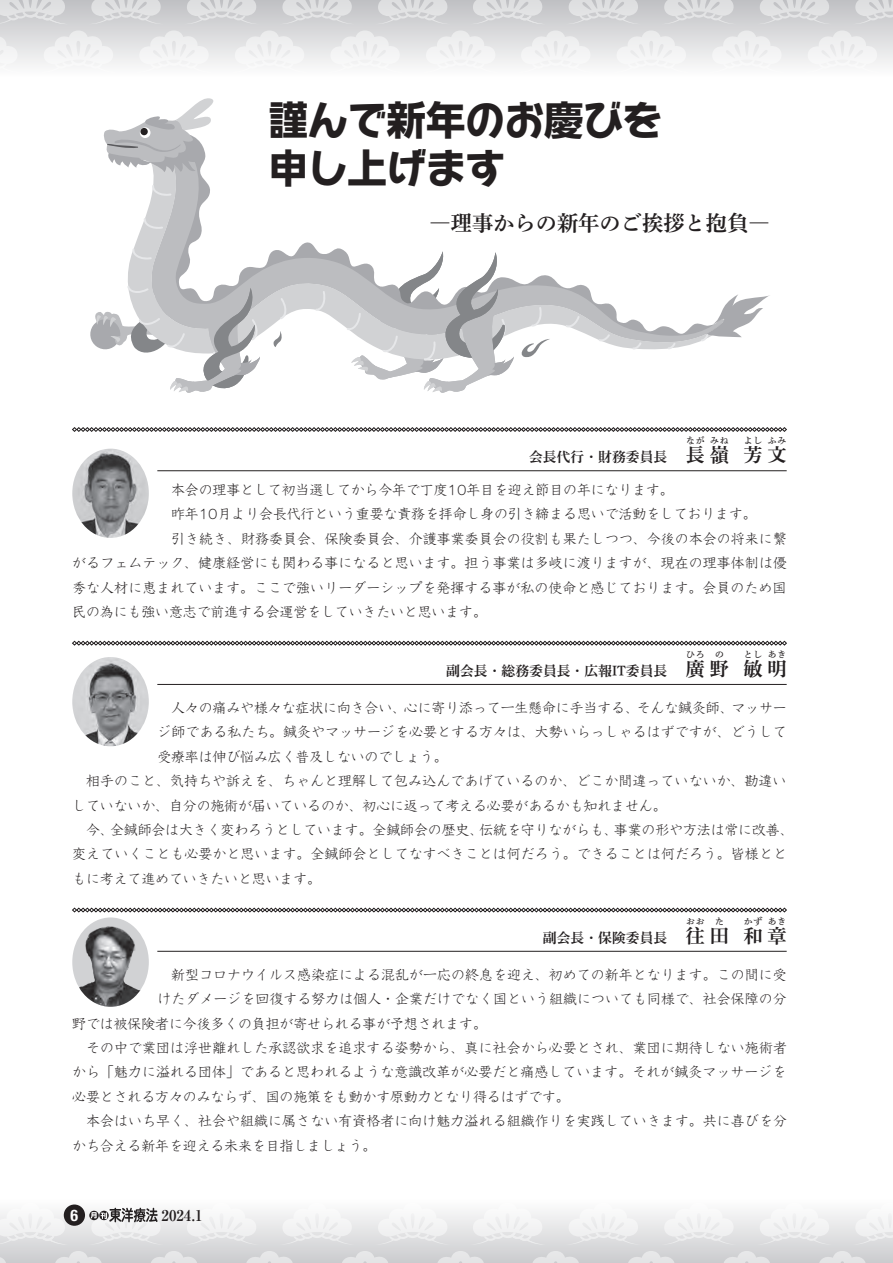
<style>
.page{position:relative;width:893px;height:1263px;background:#fff}
.page>*{position:absolute;margin:0;border:0;box-sizing:border-box;transform-origin:0 0}
.t1{font:700 39.3px/48.9px "Happy N Std";color:#231f20}
.t2{font:21.3px "P Shuei Min Pr 6 B";color:#231f20}
.t3{font:19.2px "Shuei Min Pr 6 N B";color:#231f20}
.t4{font:700 condensed 15.9px "Helvetica Neue LT Std";color:#fff}
.t5{font:700 14.85px "Ryumin Pro";color:#231f20}
.t6{font:300 13.8px "Kyoka ICA Pro";letter-spacing:.015em;color:#231f20}
.t7{font:13.8px "Shuei Min Pr 6 N B";color:#231f20}
.t8{font:9.6px "Shuei Min Pr 6 N B";color:#231f20}
.s1{font-family:"UD Shin Go Pr 6"}
.s2{font-size:19.2px}
</style>
<div class="page">
<div style="left:0;top:0;width:893px;height:77px;background:linear-gradient(to bottom,#bfc0c3,#fdfefe)"></div>
<svg style="left:0;top:30px;width:20px;height:42px"></svg>
<svg style="left:88px;top:0;width:76px;height:24px;background:#d6d7d9"></svg>
<svg style="left:184px;top:0;width:75px;height:24px;background:#d6d7d9"></svg>
<svg style="left:280px;top:0;width:75px;height:24px;background:#d6d7d9"></svg>
<svg style="left:375px;top:0;width:75px;height:24px;background:#d6d7d9"></svg>
<svg style="left:41px;top:30px;width:75px;height:42px"></svg>
<svg style="left:136px;top:30px;width:76px;height:42px"></svg>
<svg style="left:232px;top:30px;width:75px;height:42px"></svg>
<svg style="left:328px;top:30px;width:75px;height:42px"></svg>
<svg style="left:423px;top:30px;width:75px;height:42px"></svg>
<svg style="left:0;top:0;width:68px;height:24px;background:#d7d8da"></svg>
<svg style="left:566px;top:0;width:75px;height:24px;background:#d6d7d9"></svg>
<svg style="left:661px;top:0;width:75px;height:24px;background:#d6d7d9"></svg>
<svg style="left:757px;top:0;width:75px;height:24px;background:#d6d7d9"></svg>
<svg style="left:852px;top:0;width:41px;height:24px"></svg>
<svg style="left:518px;top:30px;width:75px;height:42px"></svg>
<svg style="left:614px;top:30px;width:75px;height:42px"></svg>
<svg style="left:709px;top:30px;width:75px;height:42px"></svg>
<svg style="left:805px;top:30px;width:75px;height:42px"></svg>
<svg style="left:470px;top:0;width:75px;height:24px;background:#d6d7d9"></svg>
<div style="left:0;top:1199px;width:893px;height:64px;background:linear-gradient(to bottom,#fefefe,#cccccf)"></div>
<svg style="left:0;top:1251px;width:18px;height:12px"></svg>
<svg style="left:184px;top:1203px;width:75px;height:41px"></svg>
<svg style="left:280px;top:1203px;width:75px;height:41px"></svg>
<svg style="left:375px;top:1203px;width:75px;height:41px"></svg>
<svg style="left:44px;top:1251px;width:69px;height:12px"></svg>
<svg style="left:139px;top:1251px;width:70px;height:12px"></svg>
<svg style="left:235px;top:1251px;width:69px;height:12px"></svg>
<svg style="left:330px;top:1251px;width:70px;height:12px"></svg>
<svg style="left:426px;top:1251px;width:69px;height:12px"></svg>
<svg style="left:0;top:1203px;width:68px;height:41px"></svg>
<svg style="left:566px;top:1203px;width:75px;height:41px"></svg>
<svg style="left:661px;top:1203px;width:75px;height:41px"></svg>
<svg style="left:757px;top:1203px;width:75px;height:41px"></svg>
<svg style="left:852px;top:1203px;width:41px;height:41px"></svg>
<svg style="left:521px;top:1251px;width:69px;height:12px"></svg>
<svg style="left:617px;top:1251px;width:69px;height:12px"></svg>
<svg style="left:712px;top:1251px;width:70px;height:12px"></svg>
<svg style="left:808px;top:1251px;width:69px;height:12px"></svg>
<svg style="left:470px;top:1203px;width:75px;height:41px"></svg>
<div style="left:64px;top:1204px;width:21px;height:22px;background:#231f20;border-radius:50%"></div>
<svg style="left:88px;top:1203px;width:76px;height:41px"></svg>
<svg style="left:72px;top:427px;width:715px;height:5px"></svg>
<hr style="left:157px;top:470px;width:630px;height:1px;background:#231f20">
<svg style="left:72px;top:641px;width:715px;height:5px"></svg>
<hr style="left:157px;top:684px;width:630px;height:1px;background:#231f20">
<svg style="left:72px;top:908px;width:715px;height:4px;background:#7d7b7b"></svg>
<hr style="left:157px;top:951px;width:630px;height:1px;background:#231f20">
<img style="left:72px;top:657px;width:77px;height:89px">
<img style="left:72px;top:449px;width:77px;height:89px">
<img style="left:72px;top:917px;width:77px;height:90px">
<svg style="left:133px;top:173px;width:568px;height:177px"></svg>
<svg style="left:144px;top:218px;width:19px;height:11px"></svg>
<svg style="left:152px;top:185px;width:19px;height:11px"></svg>
<svg style="left:280px;top:298px;width:7px;height:21px"></svg>
<svg style="left:315px;top:291px;width:11px;height:20px"></svg>
<svg style="left:565px;top:316px;width:15px;height:11px"></svg>
<svg style="left:599px;top:334px;width:11px;height:7px"></svg>
<svg style="left:632px;top:342px;width:9px;height:7px"></svg>
<svg style="left:668px;top:343px;width:8px;height:6px"></svg>
<svg style="left:701px;top:294px;width:69px;height:47px"></svg>
<svg style="left:104px;top:98px;width:110px;height:75px"></svg>
<svg style="left:90px;top:249px;width:170px;height:144px"></svg>
<svg style="left:347px;top:251px;width:203px;height:142px"></svg>
<svg style="left:273px;top:331px;width:10px;height:16px"></svg>
<h1 class="t1" style="left:269px;top:92px;width:395px"><span class="s1">謹</span>んで<span class="s1">新年</span>のお<span class="s1">慶</span>びを<span class="s1">申</span>し<span class="s1">上</span>げます</h1>
<h2 class="t2" style="left:429px;top:211px;width:342px">―理事からの新年のご挨拶と抱負―</h2>
<p class="t8" style="left:686px;top:435px;width:21px">なが</p>
<p class="t8" style="left:710px;top:435px;width:21px">みね</p>
<p class="t7" style="left:529px;top:449px;width:177px">会長代行・財務委員長　<span class="s2">長</span></p>
<h3 class="t3" style="left:710px;top:444px;width:21px">嶺</h3>
<p class="t8" style="left:744px;top:435px;width:21px">よし</p>
<p class="t8" style="left:767px;top:435px;width:21px">ふみ</p>
<h3 class="t3" style="left:744px;top:444px;width:45px">芳文</h3>
<p class="t6" style="left:171px;top:479px;width:504px">本会の理事として初当選してから今年で丁度10年目を迎え節目の年になります。</p>
<p class="t6" style="left:171px;top:503px;width:587px">昨年10月より会長代行という重要な責務を拝命し身の引き締まる思いで活動をしております。</p>
<p class="t6" style="left:171px;top:528px;width:617px">引き続き、財務委員会、保険委員会、介護事業委員会の役割も果たしつつ、今後の本会の将来に繋</p>
<p class="t6" style="left:72px;top:552px;width:716px">がるフェムテック、健康経営にも関わる事になると思います。担う事業は多岐に渡りますが、現在の理事体制は優</p>
<p class="t6" style="left:72px;top:577px;width:716px">秀な人材に恵まれています。ここで強いリーダーシップを発揮する事が私の使命と感じております。会員のため国</p>
<p class="t6" style="left:72px;top:601px;width:416px">民の為にも強い意志で前進する会運営をしていきたいと思います。</p>
<p class="t8" style="left:686px;top:649px;width:21px">ひろ</p>
<p class="t8" style="left:715px;top:649px;width:11px">の</p>
<p class="t7" style="left:446px;top:663px;width:260px">副会長・総務委員長・広報IT委員長　<span class="s2">廣</span></p>
<h3 class="t3" style="left:710px;top:658px;width:21px">野</h3>
<p class="t8" style="left:744px;top:649px;width:21px">とし</p>
<p class="t8" style="left:767px;top:649px;width:21px">あき</p>
<h3 class="t3" style="left:744px;top:658px;width:45px">敏明</h3>
<p class="t6" style="left:171px;top:697px;width:617px">人々の痛みや様々な症状に向き合い、心に寄り添って一生懸命に手当する、そんな鍼灸師、マッサー</p>
<p class="t6" style="left:157px;top:721px;width:631px">ジ師である私たち。鍼灸やマッサージを必要とする方々は、大勢いらっしゃるはずですが、どうして</p>
<p class="t6" style="left:157px;top:746px;width:292px">受療率は伸び悩み広く普及しないのでしょう。</p>
<p class="t6" style="left:86px;top:770px;width:702px">相手のこと、気持ちや訴えを、ちゃんと理解して包み込んであげているのか、どこか間違っていないか、勘違い</p>
<p class="t6" style="left:72px;top:794px;width:596px">していないか、自分の施術が届いているのか、初心に返って考える必要があるかも知れません。</p>
<p class="t6" style="left:86px;top:819px;width:709px">今、全鍼師会は大きく変わろうとしています。全鍼師会の歴史、伝統を守りながらも、事業の形や方法は常に改善、</p>
<p class="t6" style="left:72px;top:843px;width:716px">変えていくことも必要かと思います。全鍼師会としてなすべきことは何だろう。できることは何だろう。皆様とと</p>
<p class="t6" style="left:72px;top:868px;width:250px">もに考えて進めていきたいと思います。</p>
<p class="t8" style="left:715px;top:916px;width:11px">た</p>
<p class="t8" style="left:686px;top:916px;width:21px">おお</p>
<p class="t7" style="left:543px;top:930px;width:164px">副会長・保険委員長　<span class="s2">往</span></p>
<h3 class="t3" style="left:710px;top:925px;width:21px">田</h3>
<p class="t8" style="left:744px;top:916px;width:21px">かず</p>
<p class="t8" style="left:767px;top:916px;width:21px">あき</p>
<h3 class="t3" style="left:744px;top:925px;width:45px">和章</h3>
<p class="t6" style="left:171px;top:963px;width:617px">新型コロナウイルス感染症による混乱が一応の終息を迎え、初めての新年となります。この間に受</p>
<p class="t6" style="left:157px;top:988px;width:631px">けたダメージを回復する努力は個人・企業だけでなく国という組織についても同様で、社会保障の分</p>
<p class="t6" style="left:72px;top:1012px;width:416px">野では被保険者に今後多くの負担が寄せられる事が予想されます。</p>
<p class="t6" style="left:86px;top:1037px;width:702px">その中で業団は浮世離れした承認欲求を追求する姿勢から、真に社会から必要とされ、業団に期待しない施術者</p>
<p class="t6" style="left:72px;top:1061px;width:716px">から「魅力に溢れる団体」であると思われるような意識改革が必要だと痛感しています。それが鍼灸マッサージを</p>
<p class="t6" style="left:72px;top:1086px;width:499px">必要とされる方々のみならず、国の施策をも動かす原動力となり得るはずです。</p>
<p class="t6" style="left:86px;top:1110px;width:702px">本会はいち早く、社会や組織に属さない有資格者に向け魅力溢れる組織作りを実践していきます。共に喜びを分</p>
<p class="t6" style="left:72px;top:1135px;width:306px">かち合える新年を迎える未来を目指しましょう。</p>
<p class="t4" style="left:71px;top:1206px;width:9px">6</p>
<p class="t5" style="left:162px;top:1203px;width:43px">2024.1</p>
</div>
